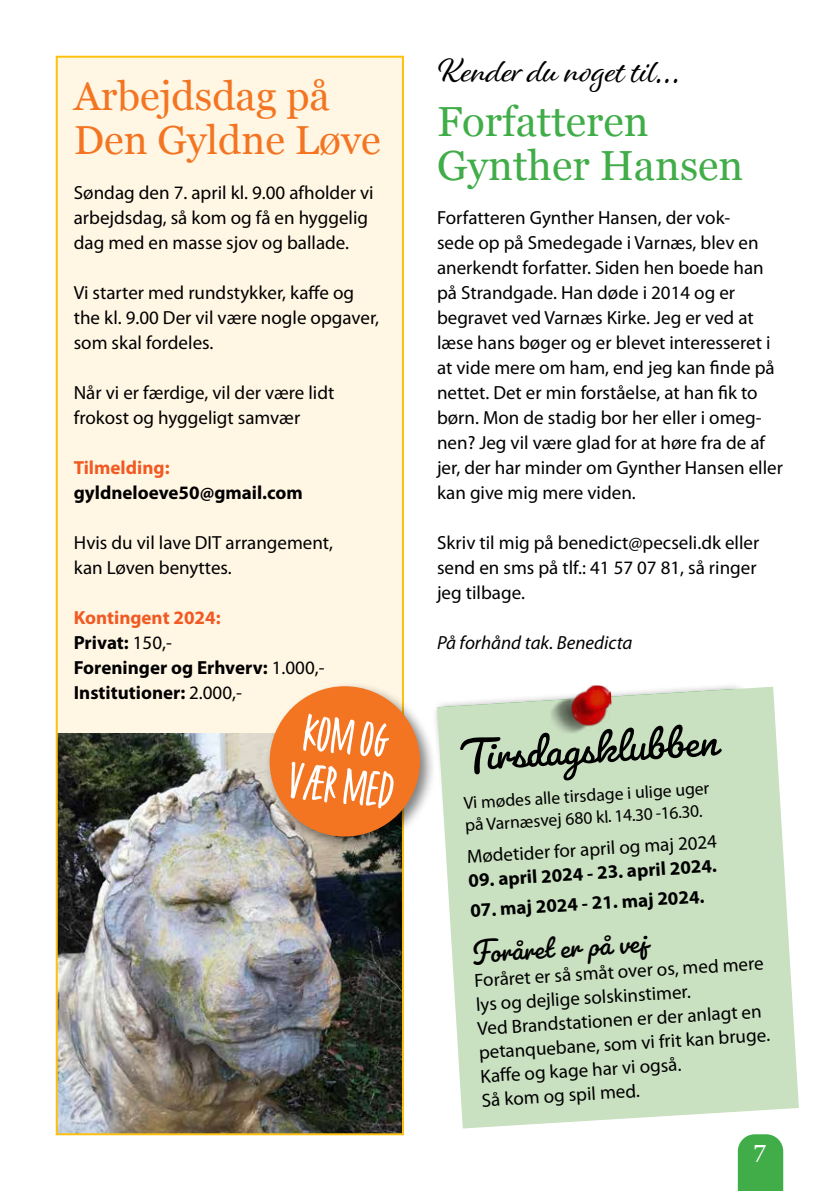
<style>
.page{position:relative;width:840px;height:1191px;background:#fff}
.page>*{position:absolute;margin:0;border:0;box-sizing:border-box;transform-origin:0 0}
.t1{font:58.6px/49.4px "Fave Condensed One Pro";color:#fff}
.t2{font:50.2px "Pacifico";color:#000}
.t3{font:42px/44px "Georgia";color:#41ad49}
.t4{font:40.4px/43.6px "Georgia";color:#f47521}
.t5{font:35px "Alisha";color:#000}
.t6{font:34px "Pacifico";color:#000}
.t7{font:24px "Georgia";color:#fff}
.t8{font:19px/25px "Myriad Pro";color:#000}
.t9{font:700 19px/25px "Myriad Pro";color:#000}
.t10{font:italic 19px "Myriad Pro";color:#000}
.t11{font:700 19px "Myriad Pro";color:#f15a22}
.t12{font:17.6px/22px "Myriad Pro";color:#000}
.s1{color:#f15a22}
.s2{font-weight:400}
</style>
<div class="page">
<div style="left:57px;top:57px;width:346px;height:1077px;background:#fff6e4"></div>
<img style="left:59px;top:733px;width:342px;height:399px">
<div style="left:56px;top:56px;width:348px;height:1079px;border:2px solid #fec00f"></div>
<div style="left:264px;top:681px;width:172px;height:172px;background:#000;opacity:.5"></div>
<div style="left:269px;top:686px;width:151px;height:150px;background:#f47521;border-radius:50%"></div>
<div style="left:431px;top:682px;width:316px;height:214px;background:#fff"></div>
<svg style="left:437px;top:686px;width:361px;height:442px;background:#cee3c7"></svg>
<img style="left:548px;top:685px;width:64px;height:49px">
<svg style="left:737px;top:1134px;width:45px;height:57px;background:#4db255"></svg>
<h3 class="t4" style="left:74px;top:74px;width:308px">Arbejdsdag på<br>Den Gyldne Løve</h3>
<p class="t8" style="left:74px;top:180px;width:301px">Søndag den 7. april kl. 9.00 afholder vi arbejdsdag, så kom og få en hyggelig dag med en masse sjov og ballade.</p>
<p class="t8" style="left:74px;top:280px;width:307px">Vi starter med rundstykker, kaffe og the kl. 9.00 Der vil være nogle opgaver, som skal fordeles.</p>
<p class="t8" style="left:74px;top:380px;width:262px">Når vi er færdige, vil der være lidt frokost og hyggeligt samvær</p>
<p class="t11" style="left:74px;top:457px;width:97px">Tilmelding:</p>
<p class="t9" style="left:74px;top:480px;width:230px">gyldneloeve50@gmail.com</p>
<p class="t8" style="left:74px;top:530px;width:261px">Hvis du vil lave DIT arrangement, kan Løven benyttes.</p>
<p class="t9" style="left:74px;top:605px;width:252px"><span class="s1">Kontingent 2024:<br></span>Privat: <span class="s2">150,-<br></span>Foreninger og Erhverv: <span class="s2">1.000,-<br></span>Institutioner: <span class="s2">2.000,-</span></p>
<h3 class="t5" style="left:438px;top:50px;width:245px">Kender du noget til...</h3>
<h3 class="t3" style="left:437px;top:100px;width:307px">Forfatteren<br>Gynther Hansen</h3>
<p class="t8" style="left:437px;top:205px;width:347px">Forfatteren Gynther Hansen, der vok-<br>sede op på Smedegade i Varnæs, blev en anerkendt forfatter. Siden hen boede han på Strandgade. Han døde i 2014 og er begravet ved Varnæs Kirke. Jeg er ved at læse hans bøger og er blevet interesseret i at vide mere om ham, end jeg kan finde på nettet. Det er min forståelse, at han fik to børn. Mon de stadig bor her eller i omeg&shy;nen? Jeg vil være glad for at høre fra de af jer, der har minder om Gynther Hansen eller kan give mig mere viden.</p>
<p class="t8" style="left:437px;top:530px;width:323px">Skriv til mig på benedict@pecseli.dk eller send en sms på tlf.: 41 57 07 81, så ringer jeg tilbage.</p>
<p class="t10" style="left:437px;top:632px;width:197px">På forhånd tak. Benedicta</p>
<h1 class="t1" style="left:296px;top:706px;width:108px;rotate:6deg">Kom og vær med</h1>
<h2 class="t2" style="left:458px;top:725px;width:258px;rotate:-4deg">Tirsdagsklubben</h2>
<p class="t12" style="left:463px;top:791px;width:247px;rotate:-3deg">Vi mødes alle tirsdage i ulige uger på Varnæsvej 680 kl. 14.30 -16.30.</p>
<p class="t8" style="left:466px;top:845px;width:252px;rotate:-4deg">Mødetider for april og maj 2024</p>
<p class="t9" style="left:467px;top:869px;width:250px;rotate:-4deg">09. april 2024 - 23. april 2024.</p>
<p class="t9" style="left:469px;top:899px;width:236px;rotate:-4deg">07. maj 2024 - 21. maj 2024.</p>
<h3 class="t6" style="left:471px;top:930px;width:176px;rotate:-3deg">Foråret er på vej</h3>
<p class="t8" style="left:472px;top:970px;width:293px;line-height:24px;rotate:-4deg">Foråret er så småt over os, med mere lys og dejlige solskinstimer.<br>Ved Brandstationen er der anlagt en petanquebane, som vi frit kan bruge.<br>Kaff e og kage har vi også.<br>Så kom og spil med.</p>
<p class="t7" style="left:753px;top:1138px;width:14px">7</p>
</div>
